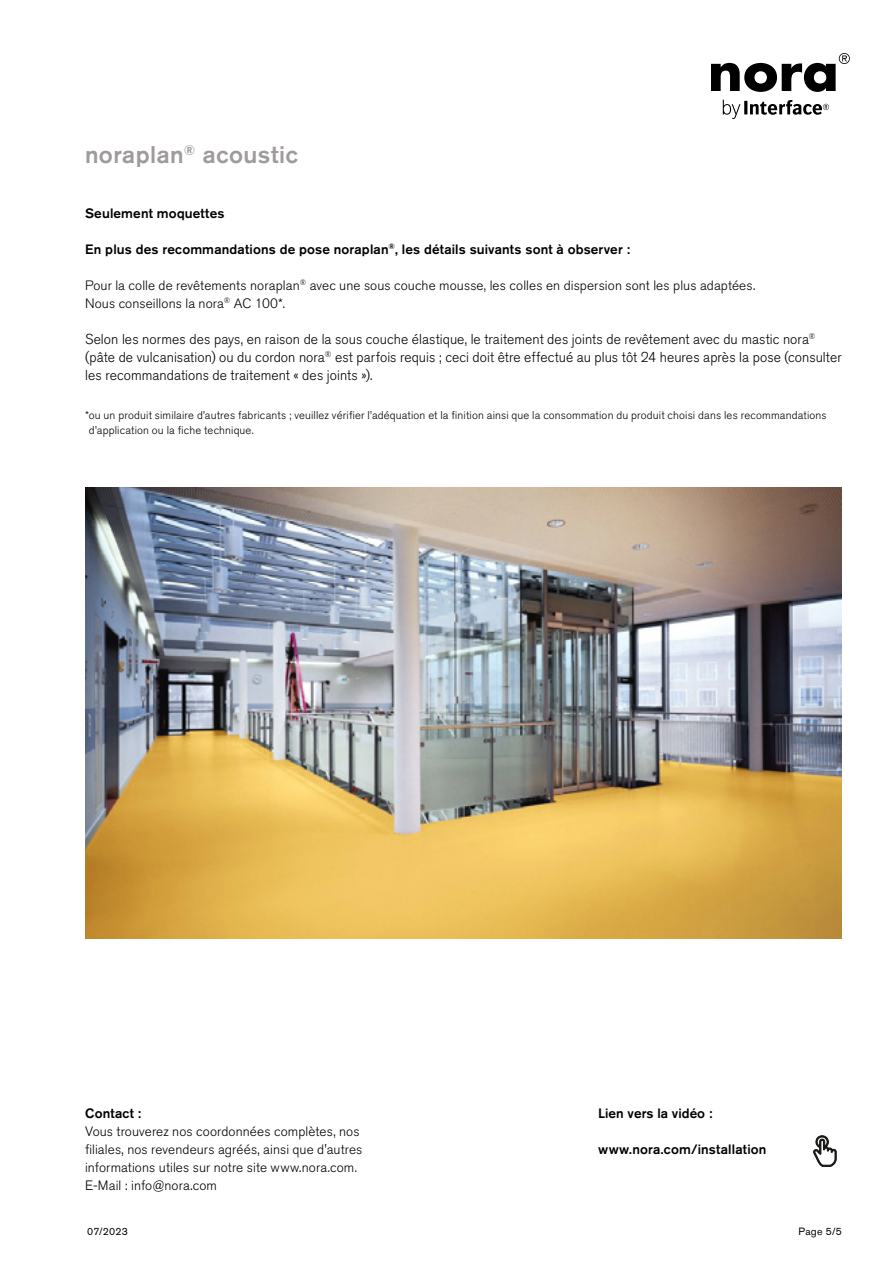
<style>
.page{position:relative;width:893px;height:1263px;background:#fff}
.page>*{position:absolute;margin:0;border:0;box-sizing:border-box;transform-origin:0 0}
.t1{font:500 24px "Akzidenz Grotesk Pro";letter-spacing:.02em;color:#9f9a9c}
.t2{font:300 14.25px/18px "Akzidenz Grotesk Pro";letter-spacing:.005em;color:#000}
.t3{font:300 13.5px/18px "Akzidenz Grotesk Pro";letter-spacing:.01em;color:#000}
.t4{font:500 13.5px "Akzidenz Grotesk Pro";letter-spacing:.01em;color:#000}
.t5{font:300 11.25px/14.2px "Akzidenz Grotesk Pro";letter-spacing:.015em;color:#000}
.t6{font:10.5px "Akzidenz Grotesk Pro";letter-spacing:.02em;color:#000}
</style>
<div class="page">
<img style="left:85px;top:488px;width:757px;height:451px">
<svg style="left:813px;top:1135px;width:23px;height:32px"></svg>
<svg style="left:711px;top:53px;width:139px;height:39px"></svg>
<svg style="left:723px;top:100px;width:106px;height:19px"></svg>
<h1 class="t1" style="left:85px;top:139px;width:215px">noraplan<sup>®</sup> acoustic</h1>
<p class="t4" style="left:85px;top:204px;width:141px">Seulement moquettes</p>
<p class="t4" style="left:85px;top:240px;width:546px">En plus des recommandations de pose noraplan<sup>®</sup>, les détails suivants sont à observer :</p>
<p class="t3" style="left:85px;top:276px;width:672px">Pour la colle de revêtements noraplan<sup>®</sup> avec une sous couche mousse, les colles en dispersion sont les plus adaptées.<br>Nous conseillons la nora<sup>®</sup> AC 100*.</p>
<p class="t2" style="left:85px;top:330px;width:758px">Selon les normes des pays, en raison de la sous couche élastique, le traitement des joints de revêtement avec du mastic nora<sup>® </sup>(pâte de vulcanisation) ou du cordon nora<sup>®</sup> est parfois requis ; ceci doit être effectué au plus tôt 24 heures après la pose (consulter les recommandations de traitement « des joints »).</p>
<p class="t5" style="left:89px;top:408px;width:739px;text-indent:-4px">*ou un produit similaire d’autres fabricants ; veuillez vérifier l’adéquation et la finition ainsi que la consommation du produit choisi dans les recommandations d’application ou la fiche technique.</p>
<p class="t4" style="left:85px;top:1104px;width:58px">Contact :</p>
<p class="t3" style="left:85px;top:1122px;width:279px">Vous trouverez nos coordonnées complètes, nos filiales, nos revendeurs agréés, ainsi que d'autres informations utiles sur notre site www.nora.com.<br>E-Mail : info@nora.com</p>
<p class="t4" style="left:598px;top:1104px;width:116px">Lien vers la vidéo :</p>
<p class="t4" style="left:598px;top:1140px;width:170px">www.nora.com/installation</p>
<p class="t6" style="left:87px;top:1224px;width:42px">07/2023</p>
<p class="t6" style="left:799px;top:1224px;width:45px">Page 5/5</p>
</div>
